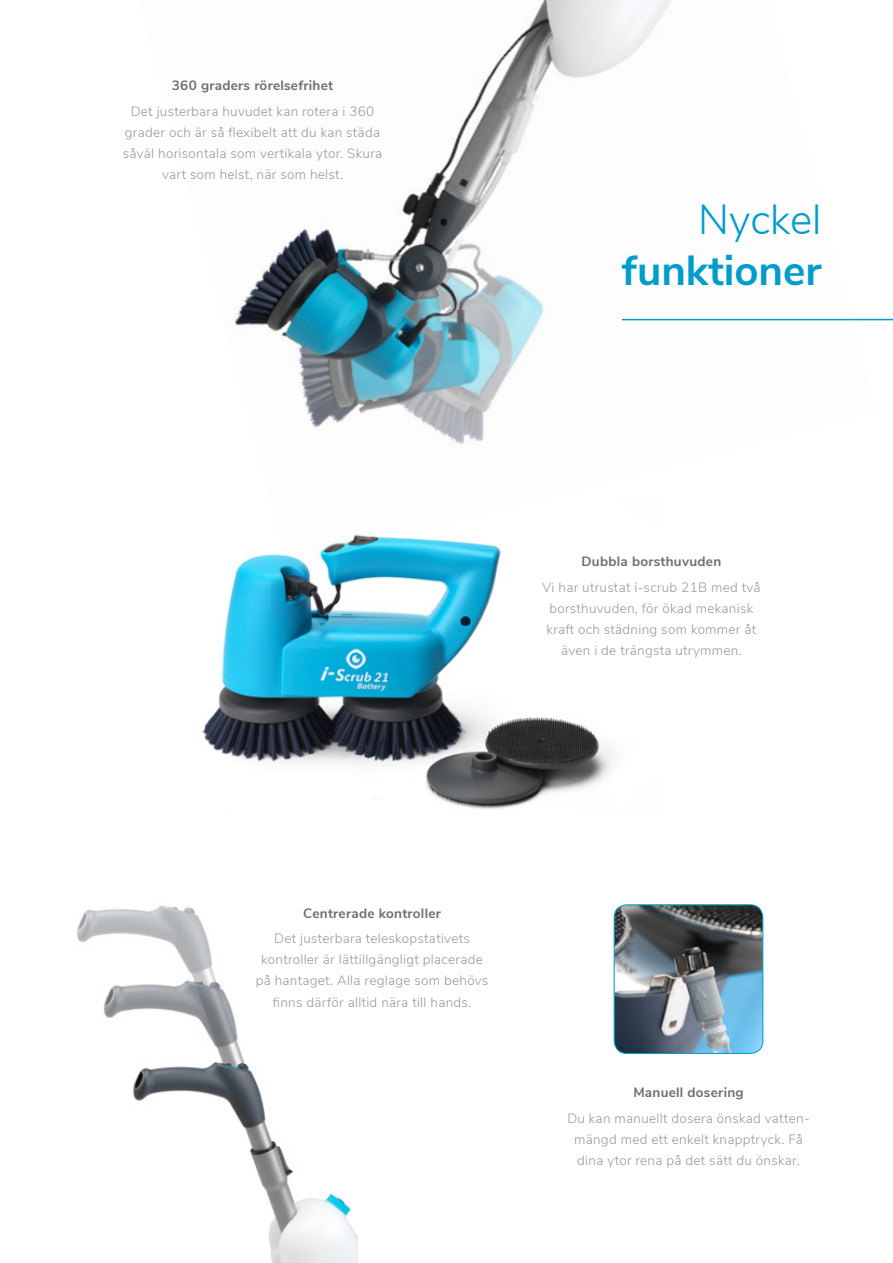
<style>
.page{position:relative;width:893px;height:1263px;background:#fff}
.page>*{position:absolute;margin:0;border:0;box-sizing:border-box;transform-origin:0 0}
.t1{font:700 42px "Nunito Sans";color:#009dca}
.t2{font:300 42px "Nunito Sans";color:#009dca}
.t3{font:300 13.5px/21px "Nunito Sans";letter-spacing:.02em;color:#9b9999;text-align:center}
.t4{font:700 13.5px "Nunito Sans";letter-spacing:.02em;color:#6f6c72}
.s1{font-style:italic}
</style>
<div class="page">
<img style="left:77px;top:905px;width:280px;height:358px">
<img style="left:234px;top:0;width:642px;height:444px">
<hr style="left:622px;top:319px;width:271px;height:1px;background:#009dca">
<img style="left:614px;top:905px;width:149px;height:148px">
<div style="left:614px;top:904px;width:149px;height:150px;border:1px solid #009dca;border-radius:13px"></div>
<img style="left:202px;top:534px;width:411px;height:275px">
<p class="t4" style="left:172px;top:76px;width:163px">360 graders rörelsefrihet</p>
<p class="t3" style="left:123px;top:100px;width:261px">Det justerbara huvudet kan rotera i 360 grader och är så flexibelt att du kan städa såväl horisontala som vertikala ytor. Skura vart som helst, när som helst.</p>
<h1 class="t2" style="left:698px;top:189px;width:125px">Nyckel</h1>
<h1 class="t1" style="left:622px;top:239px;width:201px">funktioner</h1>
<p class="t4" style="left:581px;top:552px;width:141px">Dubbla borsthuvuden</p>
<p class="t3" style="left:542px;top:576px;width:220px">Vi har utrustat i-scrub 21B med två borsthuvuden, för ökad mekanisk kraft och städning som kommer åt även i de trängsta utrymmen.</p>
<p class="t4" style="left:303px;top:903px;width:139px">Centrerade kontroller</p>
<p class="t3" style="left:256px;top:927px;width:234px">Det justerbara teleskopstativets kontroller är lättillgängligt placerade på hantaget. Alla reglage som behövs finns därför alltid nära till hands.</p>
<p class="t4" style="left:633px;top:1082px;width:112px">Manuell dosering</p>
<p class="t3" style="left:567px;top:1106px;width:244px">Du kan manuellt dosera önskad vatten&shy;mängd med ett enkelt knapptryck. Få dina ytor rena på det sätt <span class="s1">du</span> önskar.</p>
</div>
